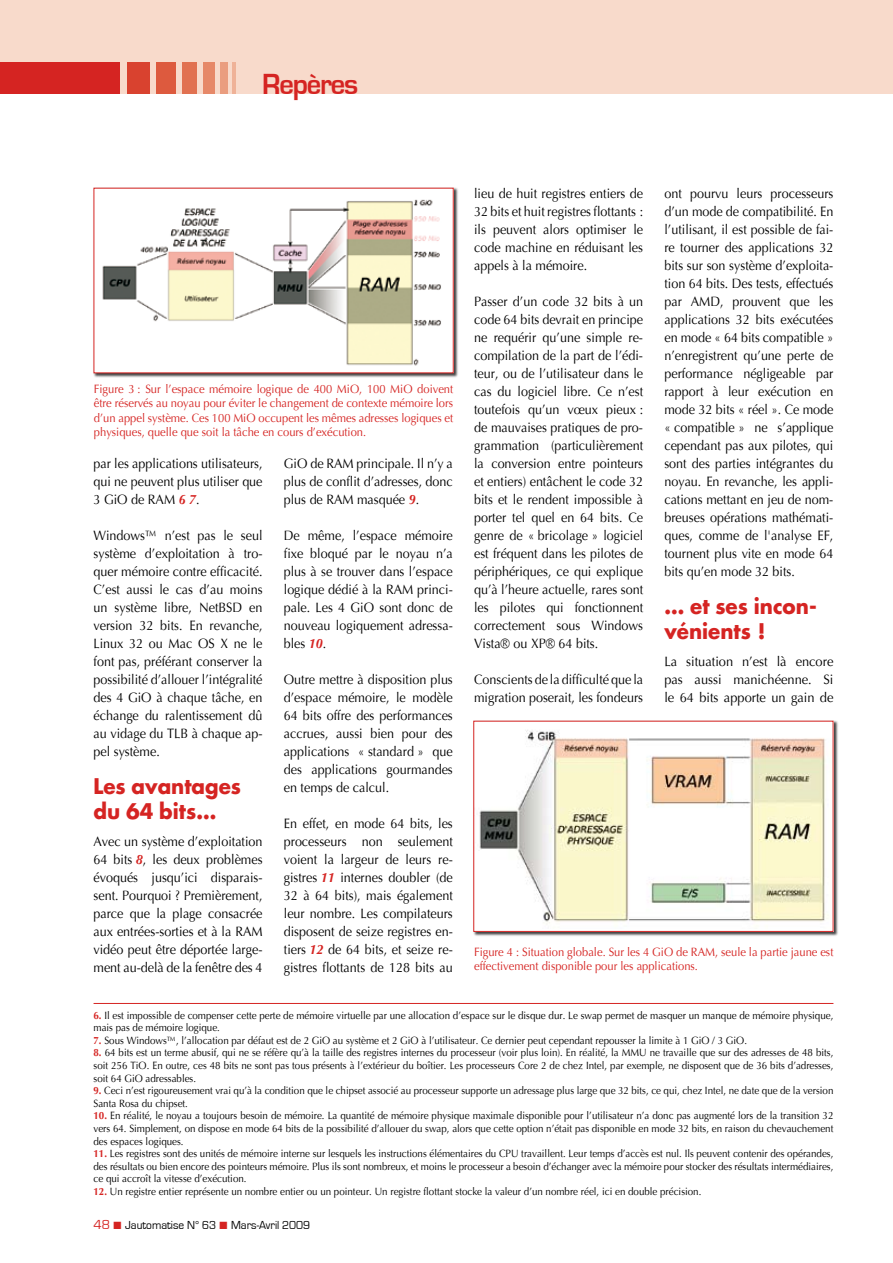
<style>
.page{position:relative;width:893px;height:1263px;background:#fff}
.page>*{position:absolute;margin:0;border:0;box-sizing:border-box;transform-origin:0 0}
.t1{font:700 30px "Eurostile";letter-spacing:-.04em;color:#d52422;scale:.95 1}
.t2{font:700 21px/25.2px "Futura";color:#d52422;scale:.95 1}
.t3{font:13.5px/18px "Optima";color:#000;text-align:justify;scale:.93 1}
.t4{font:13.5px/18px "Optima";color:#000;text-align:justify;scale:.95 1}
.t5{font:12px/14.4px "Optima";color:#d52422;text-align:justify;scale:.93 1}
.t6{font:12px "Eurostile";color:#000;scale:.95 1}
.t7{font:10.5px/12.6px "Optima";color:#000;text-align:justify;scale:.93 1}
.s1{font-weight:700;font-style:italic;color:#d52422}
.s2{font-weight:700;color:#d52422}
.s3{font-size:13.5px;color:#d52422}
.s4{color:#d52422}
</style>
<div class="page">
<div style="left:0;top:0;width:893px;height:94px;background:#f8dacb"></div>
<div style="left:0;top:62px;width:120px;height:32px;background:#d52422"></div>
<div style="left:128px;top:62px;width:22px;height:32px;background:#d9422f"></div>
<div style="left:157px;top:62px;width:19px;height:32px;background:#dd5a3e"></div>
<div style="left:182px;top:62px;width:15px;height:32px;background:#e17151"></div>
<div style="left:203px;top:62px;width:11px;height:32px;background:#e68868"></div>
<div style="left:220px;top:62px;width:7px;height:32px;background:#ea9d7f"></div>
<hr style="left:232px;top:62px;width:4px;height:32px;background:#efb298">
<hr style="left:94px;top:1003px;width:739px;height:1px;background:#d52422">
<div style="left:93px;top:187px;width:366px;height:192px;background:#000;opacity:.75"></div>
<img style="left:96px;top:190px;width:356px;height:181px">
<div style="left:472px;top:720px;width:367px;height:217px;background:#000;opacity:.75"></div>
<img style="left:475px;top:723px;width:356px;height:207px">
<div style="left:473px;top:721px;width:360px;height:211px;border:1px solid #d52422"></div>
<h1 class="t1" style="left:262px;top:68px;width:103px">Repères</h1>
<p class="t3" style="left:474px;top:185px;width:183px">lieu de huit registres entiers de 32 bits et huit registres flottants : ils peuvent alors optimiser le code machine en réduisant les appels à la mémoire.</p>
<p class="t3" style="left:474px;top:293px;width:183px">Passer d’un code 32 bits à un code 64 bits devrait en principe ne requérir qu’une simple re&shy;compilation de la part de l’édi&shy;teur, ou de l’utilisateur dans le cas du logiciel libre. Ce n’est toutefois qu’un vœux pieux : de mauvaises pratiques de pro&shy;grammation (particulièrement la conversion entre pointeurs et entiers) entâchent le code 32 bits et le rendent impossible à porter tel quel en 64 bits. Ce genre de « bricolage » logiciel est fréquent dans les pilotes de périphériques, ce qui explique qu’à l’heure actuelle, rares sont les pilotes qui fonctionnent correctement sous Windows Vista® ou XP® 64 bits.</p>
<p class="t3" style="left:474px;top:671px;width:183px">Conscients de la difficulté que la migration poserait, les fondeurs</p>
<p class="t3" style="left:664px;top:185px;width:183px">ont pourvu leurs processeurs d’un mode de compatibilité. En l’utilisant, il est possible de fai&shy;re tourner des applications 32 bits sur son système d’exploita&shy;tion 64 bits. Des tests, effectués par AMD, prouvent que les applications 32 bits exécutées en mode « 64 bits compatible » n’enregistrent qu’une perte de performance négligeable par rapport à leur exécution en mode 32 bits « réel ». Ce mode « compatible » ne s’applique cependant pas aux pilotes, qui sont des parties intégrantes du noyau. En revanche, les appli&shy;cations mettant en jeu de nom&shy;breuses opérations mathémati&shy;ques, comme de l'analyse EF, tournent plus vite en mode 64 bits qu’en mode 32 bits.</p>
<h2 class="t2" style="left:664px;top:593px;width:162px">… et ses incon&shy;vénients !</h2>
<p class="t4" style="left:664px;top:653px;width:179px">La situation n’est là encore pas aussi manichéenne. Si le 64 bits apporte un gain de</p>
<p class="t5" style="left:94px;top:382px;width:388px">Figure 3 : Sur l’espace mémoire logique de 400 MiO, 100 MiO doivent être réservés au noyau pour éviter le changement de contexte mémoire lors d’un appel système. Ces 100 MiO occupent les mêmes adresses logiques et physiques, quelle que soit la tâche en cours d’exécution.</p>
<p class="t3" style="left:94px;top:455px;width:183px">par les applications utilisateurs, qui ne peuvent plus utiliser que 3 GiO de RAM <span class="s1">6 7</span>.</p>
<p class="t3" style="left:94px;top:527px;width:183px">Windows™ n’est pas le seul système d’exploitation à tro&shy;quer mémoire contre efficacité.<br>C’est aussi le cas d’au moins un système libre, NetBSD en version 32 bits. En revanche, Linux 32 ou Mac OS X ne le font pas, préférant conserver la possibilité d’allouer l’intégralité des 4 GiO à chaque tâche, en échange du ralentissement dû au vidage du TLB à chaque ap&shy;pel système.</p>
<h2 class="t2" style="left:94px;top:773px;width:157px">Les avantages du 64 bits…</h2>
<p class="t3" style="left:94px;top:833px;width:183px">Avec un système d’exploitation 64 bits <span class="s1">8</span>, les deux problèmes évoqués jusqu’ici disparais&shy;sent. Pourquoi ? Premièrement, parce que la plage consacrée aux entrées-sorties et à la RAM vidéo peut être déportée large&shy;ment au-delà de la fenêtre des 4</p>
<p class="t3" style="left:284px;top:455px;width:183px">GiO de RAM principale. Il n’y a plus de conflit d’adresses, donc plus de RAM masquée <span class="s1">9</span>.</p>
<p class="t3" style="left:284px;top:527px;width:183px">De même, l’espace mémoire fixe bloqué par le noyau n’a plus à se trouver dans l’espace logique dédié à la RAM princi&shy;pale. Les 4 GiO sont donc de nouveau logiquement adressa&shy;bles <span class="s1">10</span>.</p>
<p class="t3" style="left:284px;top:671px;width:183px">Outre mettre à disposition plus d’espace mémoire, le modèle 64 bits offre des performances accrues, aussi bien pour des applications « standard » que des applications gourmandes en temps de calcul.</p>
<p class="t3" style="left:284px;top:815px;width:183px">En effet, en mode 64 bits, les processeurs non seulement voient la largeur de leurs re&shy;gistres <span class="s1">11</span> internes doubler (de 32 à 64 bits), mais également leur nombre. Les compilateurs disposent de seize registres en&shy;tiers <span class="s1">12</span> de 64 bits, et seize re&shy;gistres flottants de 128 bits au</p>
<p class="t5" style="left:474px;top:945px;width:388px">Figure 4 : Situation globale. Sur les 4 GiO de RAM, seule la partie jaune est effectivement disponible pour les applications.</p>
<p class="t7" style="left:94px;top:1009px;width:797px"><span class="s2">6.</span> Il est impossible de compenser cette perte de mémoire virtuelle par une allocation d’espace sur le disque dur. Le swap permet de masquer un manque de mémoire physique, mais pas de mémoire logique.</p>
<p class="t7" style="left:94px;top:1034px;width:704px"><span class="s2">7.</span> Sous Windows™, l’allocation par défaut est de 2 GiO au système et 2 GiO à l’utilisateur. Ce dernier peut cependant repousser la limite à 1 GiO / 3 GiO.</p>
<p class="t7" style="left:94px;top:1047px;width:797px"><span class="s2">8.</span> 64 bits est un terme abusif, qui ne se réfère qu’à la taille des registres internes du processeur (voir plus loin). En réalité, la MMU ne travaille que sur des adresses de 48 bits, soit 256 TiO. En outre, ces 48 bits ne sont pas tous présents à l’extérieur du boîtier. Les processeurs Core 2 de chez Intel, par exemple, ne disposent que de 36 bits d’adresses, soit 64 GiO adressables.</p>
<p class="t7" style="left:94px;top:1084px;width:797px"><span class="s2">9.</span> Ceci n’est rigoureusement vrai qu’à la condition que le chipset associé au processeur supporte un adressage plus large que 32 bits, ce qui, chez Intel, ne date que de la version<br>Santa Rosa du chipset.</p>
<p class="t7" style="left:94px;top:1110px;width:797px"><span class="s2">10.</span> En réalité, le noyau a toujours besoin de mémoire. La quantité de mémoire physique maximale disponible pour l’utilisateur n’a donc pas augmenté lors de la transition 32 vers 64. Simplement, on dispose en mode 64 bits de la possibilité d’allouer du swap, alors que cette option n’était pas disponible en mode 32 bits, en raison du chevauchement des espaces logiques.</p>
<p class="t7" style="left:94px;top:1147px;width:797px"><span class="s2">11.</span> Les registres sont des unités de mémoire interne sur lesquels les instructions élémentaires du CPU travaillent. Leur temps d’accès est nul. Ils peuvent contenir des opérandes, des résultats ou bien encore des pointeurs mémoire. Plus ils sont nombreux, et moins le processeur a besoin d’échanger avec la mémoire pour stocker des résultats intermédiaires, ce qui accroît la vitesse d’exécution.</p>
<p class="t7" style="left:94px;top:1185px;width:655px"><span class="s2">12.</span> Un registre entier représente un nombre entier ou un pointeur. Un registre flottant stocke la valeur d’un nombre réel, ici en double précision.</p>
<p class="t6" style="left:94px;top:1218px;width:230px"><span class="s3">48</span> <span class="s4">■</span> Jautomatise N° 63 <span class="s4">■</span> Mars-Avril 2009</p>
</div>
